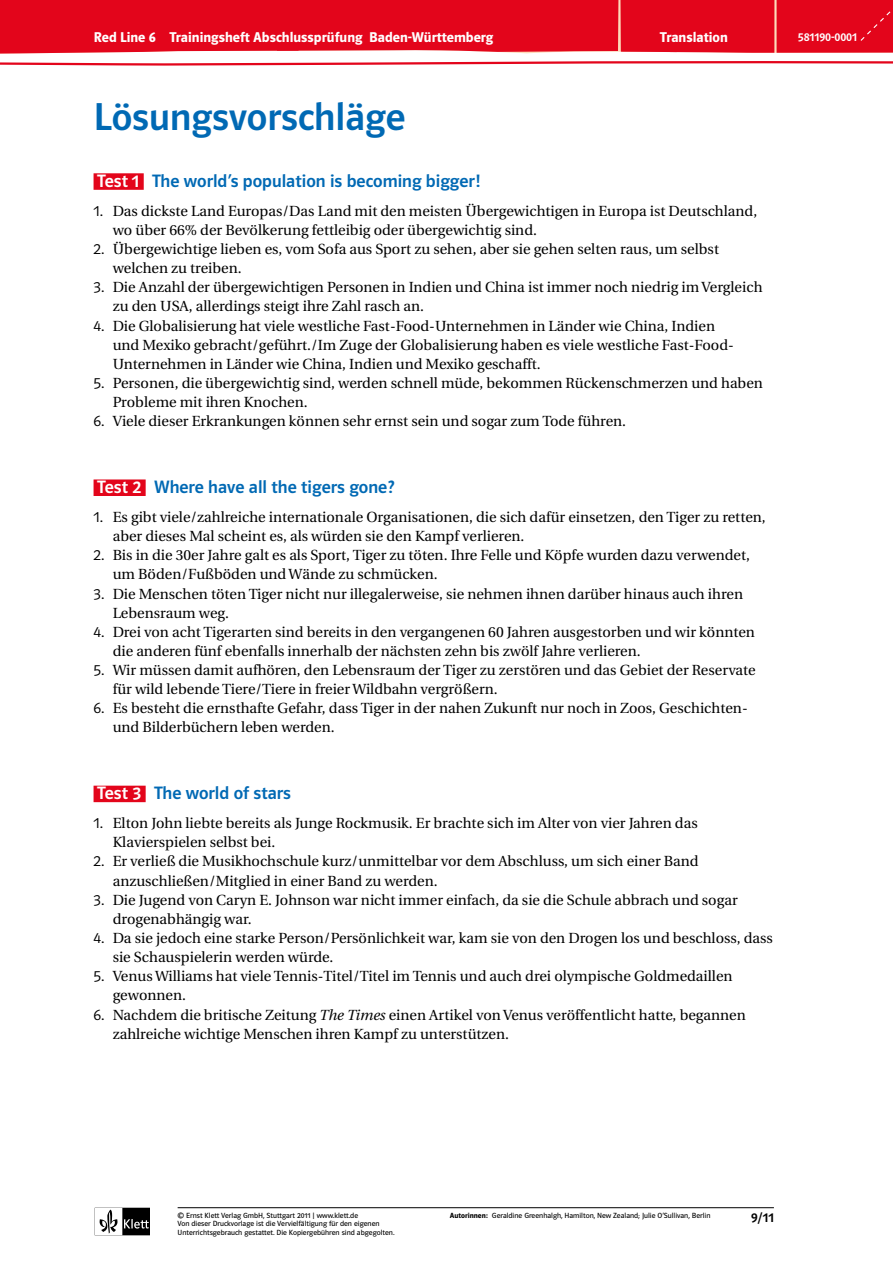
<style>
.page{position:relative;width:893px;height:1263px;background:#fff}
.page>*{position:absolute;margin:0;border:0;box-sizing:border-box;transform-origin:0 0}
.RL_titel{font:39px "Polo ST11 K Krftg";color:#0069b4}
.RL_titel_uebung{font:18px "Polo ST11 K Krftg";color:#0069b4}
.RL_p_liste{font:14.7px/19.2px "Utopia";color:#000}
.t1{font:14.25px "Polo ST11 K Hfett";color:#fff}
.t2{font:13.5px "Polo ST11 K Krftg";color:#000}
.t3{font:12px "Polo ST11 K Krftg";color:#fff}
.t4{font:7.5px/8.9px "Polo ST11 K Buch";color:#000}
.s1{color:#fff}
.s2{font-family:"Polo ST11 K Leicht";font-size:15.3px}
.s3{font-style:italic}
.s4{font-family:"Polo ST11 K Hfett"}
</style>
<div class="page">
<svg style="left:99px;top:1208px;width:51px;height:27px"></svg>
<hr style="left:178px;top:1207px;width:596px;height:1px;background:#000">
<div style="left:94px;top:173px;width:50px;height:17px;background:#e3051b"></div>
<div style="left:94px;top:479px;width:52px;height:17px;background:#e3051b"></div>
<div style="left:94px;top:786px;width:52px;height:16px;background:#e3051b"></div>
<svg style="left:0;top:61px;width:893px;height:5px"></svg>
<div style="left:0;top:0;width:893px;height:54px;background:#e3051b"></div>
<p class="t1" style="left:94px;top:29px;width:401px">Red Line 6 Trainingsheft Abschlussprüfung Baden-Württemberg</p>
<p class="t1" style="left:660px;top:29px;width:69px">Translation</p>
<p class="t3" style="left:798px;top:30px;width:61px">581190-0001</p>
<p class="RL_titel" style="left:94px;top:95px;width:313px">Lösungsvorschläge</p>
<p class="RL_titel_uebung" style="left:97px;top:171px;width:385px"><span class="s1">Test 1</span> The world’s population is becoming bigger!</p>
<p class="RL_p_liste" style="left:113px;top:201px;width:646px;text-indent:-19px"><span class="s2">1.</span> Das dickste Land Europas/Das Land mit den meisten Übergewichtigen in Europa ist Deutschland, wo über 66% der Bevölkerung fettleibig oder übergewichtig sind.</p>
<p class="RL_p_liste" style="left:113px;top:240px;width:608px;text-indent:-19px"><span class="s2">2.</span> Übergewichtige lieben es, vom Sofa aus Sport zu sehen, aber sie gehen selten raus, um selbst welchen zu treiben.</p>
<p class="RL_p_liste" style="left:113px;top:278px;width:651px;text-indent:-19px"><span class="s2">3.</span> Die Anzahl der übergewichtigen Personen in Indien und China ist immer noch niedrig im Vergleich zu den USA, allerdings steigt ihre Zahl rasch an.</p>
<p class="RL_p_liste" style="left:113px;top:316px;width:623px;text-indent:-19px"><span class="s2">4.</span> Die Globalisierung hat viele westliche Fast-Food-Unternehmen in Länder wie China, Indien und Mexiko gebracht/geführt./Im Zuge der Globalisierung haben es viele westliche Fast-Food-<br>Unternehmen in Länder wie China, Indien und Mexiko geschafft.</p>
<p class="RL_p_liste" style="left:113px;top:374px;width:652px;text-indent:-19px"><span class="s2">5.</span> Personen, die übergewichtig sind, werden schnell müde, bekommen Rückenschmerzen und haben<br>Probleme mit ihren Knochen.</p>
<p class="RL_p_liste" style="left:94px;top:412px;width:534px"><span class="s2">6.</span> Viele dieser Erkrankungen können sehr ernst sein und sogar zum Tode führen.</p>
<p class="RL_titel_uebung" style="left:97px;top:477px;width:299px"><span class="s1">Test 2</span> Where have all the tigers gone?</p>
<p class="RL_p_liste" style="left:113px;top:508px;width:655px;text-indent:-19px"><span class="s2">1.</span> Es gibt viele/zahlreiche internationale Organisationen, die sich dafür einsetzen, den Tiger zu retten, aber dieses Mal scheint es, als würden sie den Kampf verlieren.</p>
<p class="RL_p_liste" style="left:113px;top:546px;width:639px;text-indent:-19px"><span class="s2">2.</span> Bis in die 30er Jahre galt es als Sport, Tiger zu töten. Ihre Felle und Köpfe wurden dazu verwendet, um Böden/Fußböden und Wände zu schmücken.</p>
<p class="RL_p_liste" style="left:113px;top:584px;width:632px;text-indent:-19px"><span class="s2">3.</span> Die Menschen töten Tiger nicht nur illegalerweise, sie nehmen ihnen darüber hinaus auch ihren<br>Lebensraum weg.</p>
<p class="RL_p_liste" style="left:113px;top:622px;width:644px;text-indent:-19px"><span class="s2">4.</span> Drei von acht Tigerarten sind bereits in den vergangenen 60 Jahren ausgestorben und wir könnten die anderen fünf ebenfalls innerhalb der nächsten zehn bis zwölf Jahre verlieren.</p>
<p class="RL_p_liste" style="left:113px;top:661px;width:645px;text-indent:-19px"><span class="s2">5.</span> Wir müssen damit aufhören, den Lebensraum der Tiger zu zerstören und das Gebiet der Reservate für wild lebende Tiere/Tiere in freier Wildbahn vergrößern.</p>
<p class="RL_p_liste" style="left:113px;top:699px;width:637px;text-indent:-19px"><span class="s2">6.</span> Es besteht die ernsthafte Gefahr, dass Tiger in der nahen Zukunft nur noch in Zoos, Geschichten&shy;und Bilderbüchern leben werden.</p>
<p class="RL_titel_uebung" style="left:97px;top:783px;width:195px"><span class="s1">Test 3</span> The world of stars</p>
<p class="RL_p_liste" style="left:113px;top:814px;width:586px;text-indent:-19px"><span class="s2">1.</span> Elton John liebte bereits als Junge Rockmusik. Er brachte sich im Alter von vier Jahren das<br>Klavierspielen selbst bei.</p>
<p class="RL_p_liste" style="left:113px;top:852px;width:587px;text-indent:-19px"><span class="s2">2.</span> Er verließ die Musikhochschule kurz/unmittelbar vor dem Abschluss, um sich einer Band anzuschließen/Mitglied in einer Band zu werden.</p>
<p class="RL_p_liste" style="left:113px;top:890px;width:626px;text-indent:-19px"><span class="s2">3.</span> Die Jugend von Caryn E. Johnson war nicht immer einfach, da sie die Schule abbrach und sogar drogenabhängig war.</p>
<p class="RL_p_liste" style="left:113px;top:929px;width:662px;text-indent:-19px"><span class="s2">4.</span> Da sie jedoch eine starke Person/Persönlichkeit war, kam sie von den Drogen los und beschloss, dass sie Schauspielerin werden würde.</p>
<p class="RL_p_liste" style="left:113px;top:967px;width:621px;text-indent:-19px"><span class="s2">5.</span> Venus Williams hat viele Tennis-Titel/Titel im Tennis und auch drei olympische Goldmedaillen gewonnen.</p>
<p class="RL_p_liste" style="left:113px;top:1005px;width:635px;text-indent:-19px"><span class="s2">6.</span> Nachdem die britische Zeitung <span class="s3">The Times</span> einen Artikel von Venus veröffentlicht hatte, begannen zahlreiche wichtige Menschen ihren Kampf zu unterstützen.</p>
<p class="t4" style="left:178px;top:1211px;width:218px">© Ernst Klett Verlag GmbH, Stuttgart 2011 | www.klett.de<br>Von dieser Druckvorlage ist die Vervielfältigung für den eigenen<br>Unterrichtsgebrauch gestattet. Die Kopiergebühren sind abgegolten.</p>
<p class="t4" style="left:450px;top:1211px;width:262px"><span class="s4">Autorinnen:</span> Geraldine Greenhalgh, Hamilton, New Zealand; Julie O’Sullivan, Berlin</p>
<p class="t2" style="left:751px;top:1210px;width:24px">9/11</p>
</div>
